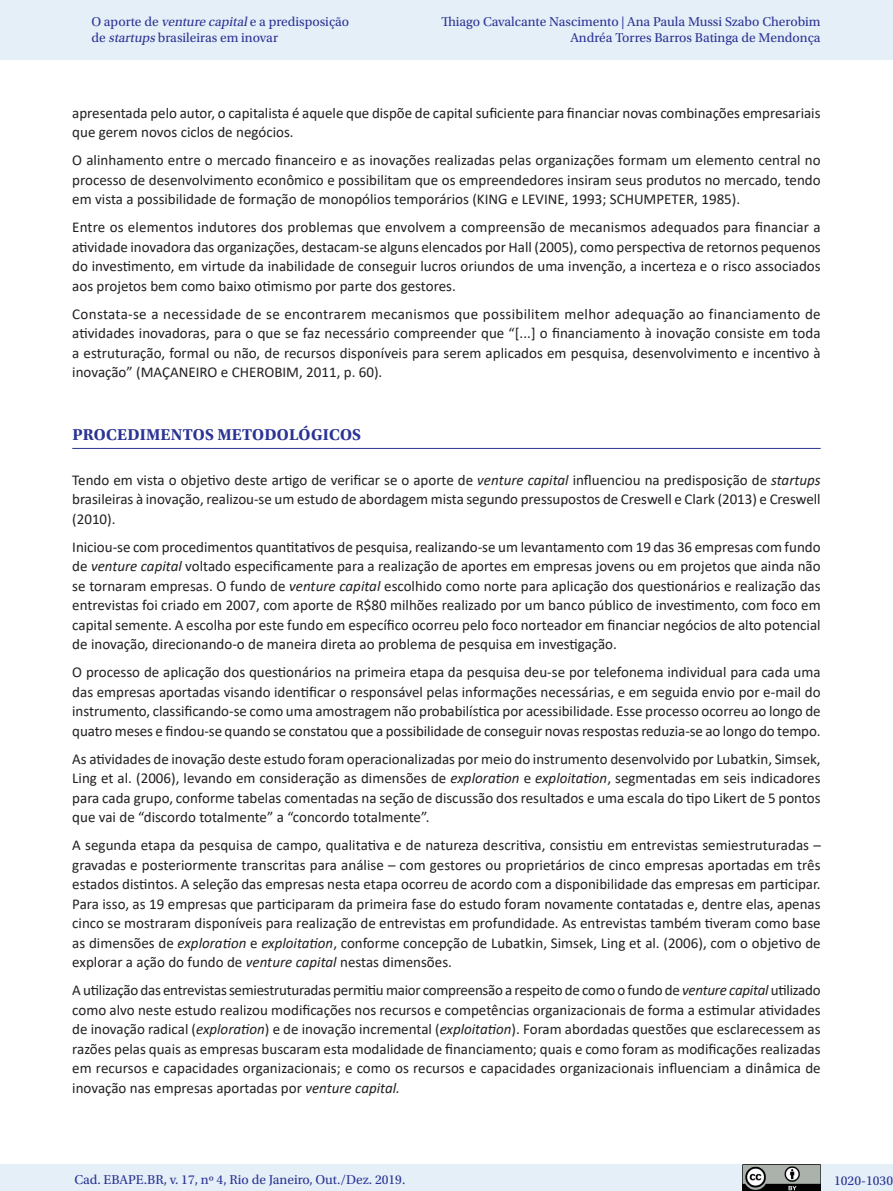
<style>
.page{position:relative;width:893px;height:1191px;background:#fff}
.page>*{position:absolute;margin:0;border:0;box-sizing:border-box;transform-origin:0 0}
._07_1_sub_1{font:700 16.5px "Utopia Std";letter-spacing:.01em;color:#2b3393}
._06_0_texto{font:15px/19.5px "Calibri";color:#231f20;text-align:justify}
.t1{font:13.5px/16.5px "Utopia Std";color:#2b3393}
.s1{font-style:italic}
</style>
<div class="page">
<div style="left:0;top:0;width:893px;height:60px;background:#e4eff8"></div>
<div style="left:0;top:1164px;width:893px;height:27px;background:#e4eff8"></div>
<img style="left:743px;top:1164px;width:78px;height:27px">
<hr style="left:72px;top:448px;width:749px;height:1px;background:#2b3393">
<p class="t1" style="left:91px;top:13px;width:259px">O aporte de <span class="s1">venture capital</span>e a predisposição de <span class="s1">startups</span> brasileiras em inovar</p>
<p class="t1" style="left:441px;top:13px;width:381px;text-align:right">Thiago Cavalcante Nascimento | Ana Paula Mussi Szabo Cherobim<br>Andréa Torres Barros Batinga de Mendonça</p>
<p class="_06_0_texto" style="left:72px;top:102px;width:750px">apresentada pelo autor, o capitalista é aquele que dispõe de capital suficiente para financiar novas combinações empresariais que gerem novos ciclos de negócios.</p>
<p class="_06_0_texto" style="left:72px;top:150px;width:750px">O alinhamento entre o mercado financeiro e as inovações realizadas pelas organizações formam um elemento central no processo de desenvolvimento econômico e possibilitam que os empreendedores insiram seus produtos no mercado, tendo em vista a possibilidade de formação de monopólios temporários (KING e LEVINE, 1993; SCHUMPETER, 1985).</p>
<p class="_06_0_texto" style="left:72px;top:217px;width:750px">Entre os elementos indutores dos problemas que envolvem a compreensão de mecanismos adequados para financiar a atividade inovadora das organizações, destacam-se alguns elencados por Hall (2005), como perspectiva de retornos pequenos do investimento, em virtude da inabilidade de conseguir lucros oriundos de uma invenção, a incerteza e o risco associados aos projetos bem como baixo otimismo por parte dos gestores.</p>
<p class="_06_0_texto" style="left:72px;top:303px;width:750px">Constata-se a necessidade de se encontrarem mecanismos que possibilitem melhor adequação ao financiamento de atividades inovadoras, para o que se faz necessário compreender que “[...] o financiamento à inovação consiste em toda a estruturação, formal ou não, de recursos disponíveis para serem aplicados em pesquisa, desenvolvimento e incentivo à inovação” (MAÇANEIRO e CHEROBIM, 2011, p. 60).</p>
<p class="_07_1_sub_1" style="left:72px;top:424px;width:290px">PROCEDIMENTOS METODOLÓGICOS</p>
<p class="_06_0_texto" style="left:72px;top:469px;width:750px">Tendo em vista o objetivo deste artigo de verificar se o aporte de <span class="s1">venture capital</span> influenciou na predisposição de <span class="s1">startups </span>brasileiras à inovação, realizou-se um estudo de abordagem mista segundo pressupostos de Creswell e Clark (2013) e Creswell (2010).</p>
<p class="_06_0_texto" style="left:72px;top:536px;width:750px">Iniciou-se com procedimentos quantitativos de pesquisa, realizando-se um levantamento com 19 das 36 empresas com fundo de <span class="s1">venture capital</span> voltado especificamente para a realização de aportes em empresas jovens ou em projetos que ainda não se tornaram empresas. O fundo de <span class="s1">venture capital</span> escolhido como norte para aplicação dos questionários e realização das entrevistas foi criado em 2007, com aporte de R$80 milhões realizado por um banco público de investimento, com foco em capital semente. A escolha por este fundo em específico ocorreu pelo foco norteador em financiar negócios de alto potencial de inovação, direcionando-o de maneira direta ao problema de pesquisa em investigação.</p>
<p class="_06_0_texto" style="left:72px;top:662px;width:750px">O processo de aplicação dos questionários na primeira etapa da pesquisa deu-se por telefonema individual para cada uma das empresas aportadas visando identificar o responsável pelas informações necessárias, e em seguida envio por e-mail do instrumento, classificando-se como uma amostragem não probabilística por acessibilidade. Esse processo ocorreu ao longo de quatro meses e findou-se quando se constatou que a possibilidade de conseguir novas respostas reduzia-se ao longo do tempo.</p>
<p class="_06_0_texto" style="left:72px;top:748px;width:750px">As atividades de inovação deste estudo foram operacionalizadas por meio do instrumento desenvolvido por Lubatkin, Simsek, Ling et al. (2006), levando em consideração as dimensões de <span class="s1">exploration</span> e <span class="s1">exploitation</span>, segmentadas em seis indicadores para cada grupo, conforme tabelas comentadas na seção de discussão dos resultados e uma escala do tipo Likert de 5 pontos que vai de “discordo totalmente” a “concordo totalmente”.</p>
<p class="_06_0_texto" style="left:72px;top:835px;width:750px">A segunda etapa da pesquisa de campo, qualitativa e de natureza descritiva, consistiu em entrevistas semiestruturadas – gravadas e posteriormente transcritas para análise – com gestores ou proprietários de cinco empresas aportadas em três estados distintos. A seleção das empresas nesta etapa ocorreu de acordo com a disponibilidade das empresas em participar.<br>Para isso, as 19 empresas que participaram da primeira fase do estudo foram novamente contatadas e, dentre elas, apenas cinco se mostraram disponíveis para realização de entrevistas em profundidade. As entrevistas também tiveram como base as dimensões de <span class="s1">exploration</span> e <span class="s1">exploitation</span>, conforme concepção de Lubatkin, Simsek, Ling et al. (2006), com o objetivo de explorar a ação do fundo de <span class="s1">venture capital</span> nestas dimensões.</p>
<p class="_06_0_texto" style="left:72px;top:980px;width:750px">A utilização das entrevistas semiestruturadas permitiu maior compreensão a respeito de como o fundo de <span class="s1">venture capital</span> utilizado como alvo neste estudo realizou modificações nos recursos e competências organizacionais de forma a estimular atividades de inovação radical (<span class="s1">exploration</span>) e de inovação incremental (<span class="s1">exploitation</span>). Foram abordadas questões que esclarecessem as razões pelas quais as empresas buscaram esta modalidade de financiamento; quais e como foram as modificações realizadas em recursos e capacidades organizacionais; e como os recursos e capacidades organizacionais influenciam a dinâmica de inovação nas empresas aportadas por <span class="s1">venture capital.</span></p>
<p class="t1" style="left:74px;top:1171px;width:333px">Cad. EBAPE.BR, v. 17, nº 4, Rio de Janeiro, Out./Dez. 2019.</p>
<p class="t1" style="left:834px;top:1172px;width:60px">1020-1030</p>
</div>
